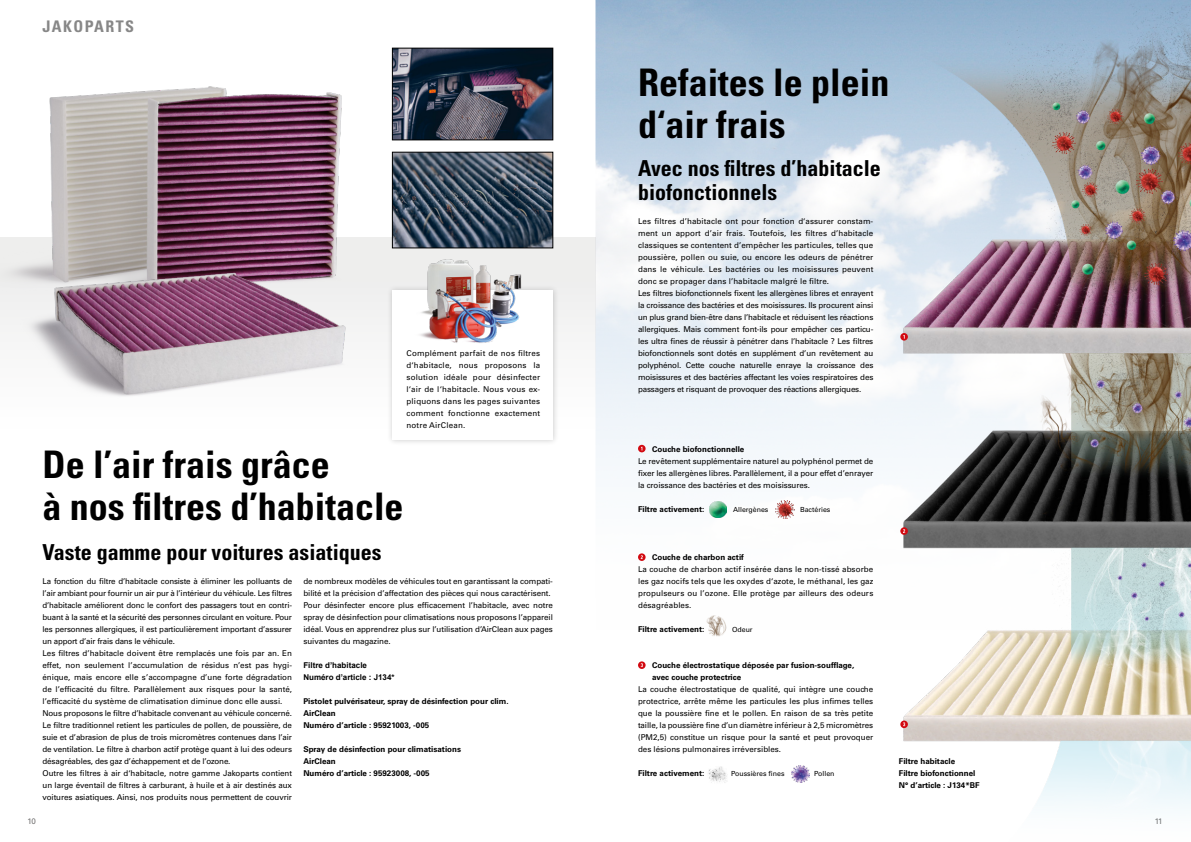
<style>
.page{position:relative;width:1191px;height:842px;background:#fff}
.page>*{position:absolute;margin:0;border:0;box-sizing:border-box;transform-origin:0 0}
.t1{font:700 condensed 38px/42px "Univers LT Pro";color:#000}
.t2{font:700 condensed 22px/24px "Univers LT Pro";color:#000}
.t3{font:700 condensed 16px "Univers LT Pro";letter-spacing:.09em;color:#878787}
.t4{font:8px/12px "Univers LT Pro 55 Roman";letter-spacing:-.01em;color:#000;text-align:justify}
.t5{font:700 8px/12px "Univers LT Pro 65";color:#000}
.t6{font:700 8px/12px "Arial";color:#000}
.t7{font:8px "Univers LT Pro 55 Roman";color:#706f6f}
.t8{font:7px "Univers LT Pro 55 Roman";color:#000}
</style>
<div class="page">
<img style="left:595px;top:0;width:596px;height:666px">
<div style="left:0;top:238px;width:595px;height:304px;background:linear-gradient(to bottom,#ececeb,#fff)"></div>
<img style="left:394px;top:50px;width:157px;height:88px">
<div style="left:392px;top:48px;width:161px;height:92px;border:1px solid #000"></div>
<img style="left:394px;top:154px;width:157px;height:92px">
<div style="left:392px;top:152px;width:161px;height:96px;border:1px solid #000"></div>
<img style="left:0;top:86px;width:352px;height:213px">
<img style="left:19px;top:268px;width:331px;height:134px">
<img style="left:843px;top:1px;width:348px;height:808px">
<div style="left:386px;top:285px;width:173px;height:161px;background:#000;opacity:.2"></div>
<div style="left:392px;top:291px;width:161px;height:149px;background:#fff"></div>
<img style="left:414px;top:254px;width:109px;height:89px">
<svg style="left:638px;top:445px;width:7px;height:7px"></svg>
<svg style="left:638px;top:553px;width:7px;height:8px"></svg>
<svg style="left:638px;top:661px;width:7px;height:8px"></svg>
<svg style="left:640px;top:663px;width:3px;height:4px"></svg>
<svg style="left:900px;top:333px;width:8px;height:8px"></svg>
<svg style="left:900px;top:720px;width:8px;height:8px"></svg>
<svg style="left:900px;top:527px;width:8px;height:8px"></svg>
<img style="left:709px;top:501px;width:17px;height:16px">
<img style="left:775px;top:500px;width:19px;height:18px">
<img style="left:706px;top:614px;width:24px;height:24px">
<img style="left:708px;top:766px;width:19px;height:17px">
<img style="left:791px;top:765px;width:18px;height:18px">
<h3 class="t3" style="left:43px;top:17px;width:93px">JAKOPARTS</h3>
<p class="t4" style="left:406px;top:347px;width:135px">Complément parfait de nos filtres d‘habitacle, nous proposons la solution idéale pour désinfecter l‘air de l‘habitacle. Nous vous ex&shy;pliquons dans les pages suivantes comment fonctionne exactement notre AirClean.</p>
<h1 class="t1" style="left:43px;top:443px;width:362px">De l’air frais grâce<br>à nos filtres d’habitacle</h1>
<h2 class="t2" style="left:43px;top:540px;width:340px">Vaste gamme pour voitures asiatiques</h2>
<p class="t4" style="left:43px;top:575px;width:251px;text-align:left">La fonction du filtre d’habitacle consiste à éliminer les polluants de l’air ambiant pour fournir un air pur à l’intérieur du véhicule. Les filtres d’habitacle améliorent donc le confort des passagers tout en contri&shy;buant à la santé et la sécurité des personnes circulant en voiture. Pour les personnes allergiques, il est particulièrement important d’assurer un apport d’air frais dans le véhicule.<br>Les filtres d’habitacle doivent être remplacés une fois par an. En effet, non seulement l’accumulation de résidus n’est pas hygi&shy;énique, mais encore elle s’accompagne d’une forte dégradation de l’efficacité du filtre. Parallèlement aux risques pour la santé, l’efficacité du système de climatisation diminue donc elle aussi.<br>Nous proposons le filtre d’habitacle convenant au véhicule concerné.<br>Le filtre traditionnel retient les particules de pollen, de poussière, de suie et d’abrasion de plus de trois micromètres contenues dans l’air de ventilation. Le filtre à charbon actif protège quant à lui des odeurs désagréables, des gaz d’échappement et de l’ozone.<br>Outre les filtres à air d‘habitacle, notre gamme Jakoparts contient un large éventail de filtres à carburant, à huile et à air destinés aux voitures asiatiques. Ainsi, nos produits nous permettent de couvrir</p>
<p class="t4" style="left:303px;top:575px;width:251px;text-align:left">de nombreux modèles de véhicules tout en garantissant la compati&shy;bilité et la précision d’affectation des pièces qui nous caractérisent.<br>Pour désinfecter encore plus efficacement l’habitacle, avec notre spray de désinfection pour climatisations nous proposons l’appareil idéal. Vous en apprendrez plus sur l’utilisation d’AirClean aux pages suivantes du magazine.</p>
<p class="t6" style="left:303px;top:659px;width:93px">Filtre d’habitacle<br>Numéro d’article : J134*</p>
<p class="t5" style="left:303px;top:695px;width:207px">Pistolet pulvérisateur, spray de désinfection pour clim.<br>AirClean<br>Numéro d’article : 95921003, -005</p>
<p class="t5" style="left:303px;top:743px;width:159px">Spray de désinfection pour climatisations<br>AirClean<br>Numéro d’article : 95923008, -005</p>
<p class="t7" style="left:28px;top:816px;width:10px">10</p>
<h1 class="t1" style="left:638px;top:60px;width:253px">Refaites le plein d‘air frais</h1>
<h2 class="t2" style="left:638px;top:156px;width:244px">Avec nos filtres d’habitacle biofonctionnels</h2>
<p class="t4" style="left:638px;top:215px;width:237px;text-align:left">Les filtres d’habitacle ont pour fonction d‘assurer constam&shy;ment un apport d’air frais. Toutefois, les filtres d’habitacle classiques se contentent d’empêcher les particules, telles que poussière, pollen ou suie, ou encore les odeurs de pénétrer dans le véhicule. Les bactéries ou les moisissures peuvent donc se propager dans l’habitacle malgré le filtre.<br>Les filtres biofonctionnels fixent les allergènes libres et enrayent la croissance des bactéries et des moisissures. Ils procurent ainsi un plus grand bien-être dans l’habitacle et réduisent les réactions allergiques. Mais comment font-ils pour empêcher ces particu&shy;les ultra fines de réussir à pénétrer dans l’habitacle ? Les filtres biofonctionnels sont dotés en supplément d’un revêtement au polyphénol. Cette couche naturelle enraye la croissance des moisissures et des bactéries affectant les voies respiratoires des passagers et risquant de provoquer des réactions allergiques.</p>
<p class="t5" style="left:652px;top:443px;width:94px">Couche biofonctionnelle</p>
<p class="t4" style="left:638px;top:455px;width:237px">Le revêtement supplémentaire naturel au polyphénol permet de fixer les allergènes libres. Parallèlement, il a pour effet d’enrayer la croissance des bactéries et des moisissures.</p>
<p class="t5" style="left:638px;top:503px;width:68px">Filtre activement:</p>
<p class="t8" style="left:733px;top:505px;width:37px">Allergènes</p>
<p class="t8" style="left:800px;top:505px;width:32px">Bactéries</p>
<p class="t5" style="left:652px;top:551px;width:93px">Couche de charbon actif</p>
<p class="t4" style="left:638px;top:563px;width:237px">La couche de charbon actif insérée dans le non-tissé absorbe les gaz nocifs tels que les oxydes d‘azote, le méthanal, les gaz propulseurs ou l’ozone. Elle protège par ailleurs des odeurs désagréables.</p>
<p class="t5" style="left:638px;top:623px;width:68px">Filtre activement:</p>
<p class="t8" style="left:732px;top:625px;width:22px">Odeur</p>
<p class="t5" style="left:652px;top:659px;width:204px">Couche électrostatique déposée par fusion-soufflage, avec couche protectrice</p>
<p class="t4" style="left:638px;top:683px;width:237px">La couche électrostatique de qualité, qui intègre une couche protectrice, arrête même les particules les plus infimes telles que la poussière fine et le pollen. En raison de sa très petite taille, la poussière fine d’un diamètre inférieur à 2,5 micromètres (PM2,5) constitue un risque pour la santé et peut provoquer des lésions pulmonaires irréversibles.</p>
<p class="t5" style="left:638px;top:767px;width:68px">Filtre activement:</p>
<p class="t8" style="left:731px;top:769px;width:55px">Poussières fines</p>
<p class="t8" style="left:814px;top:769px;width:22px">Pollen</p>
<p class="t5" style="left:899px;top:755px;width:82px">Filtre habitacle<br>Filtre biofonctionnel<br>N° d’article : J134*BF</p>
<p class="t7" style="left:1154px;top:816px;width:9px">11</p>
</div>
